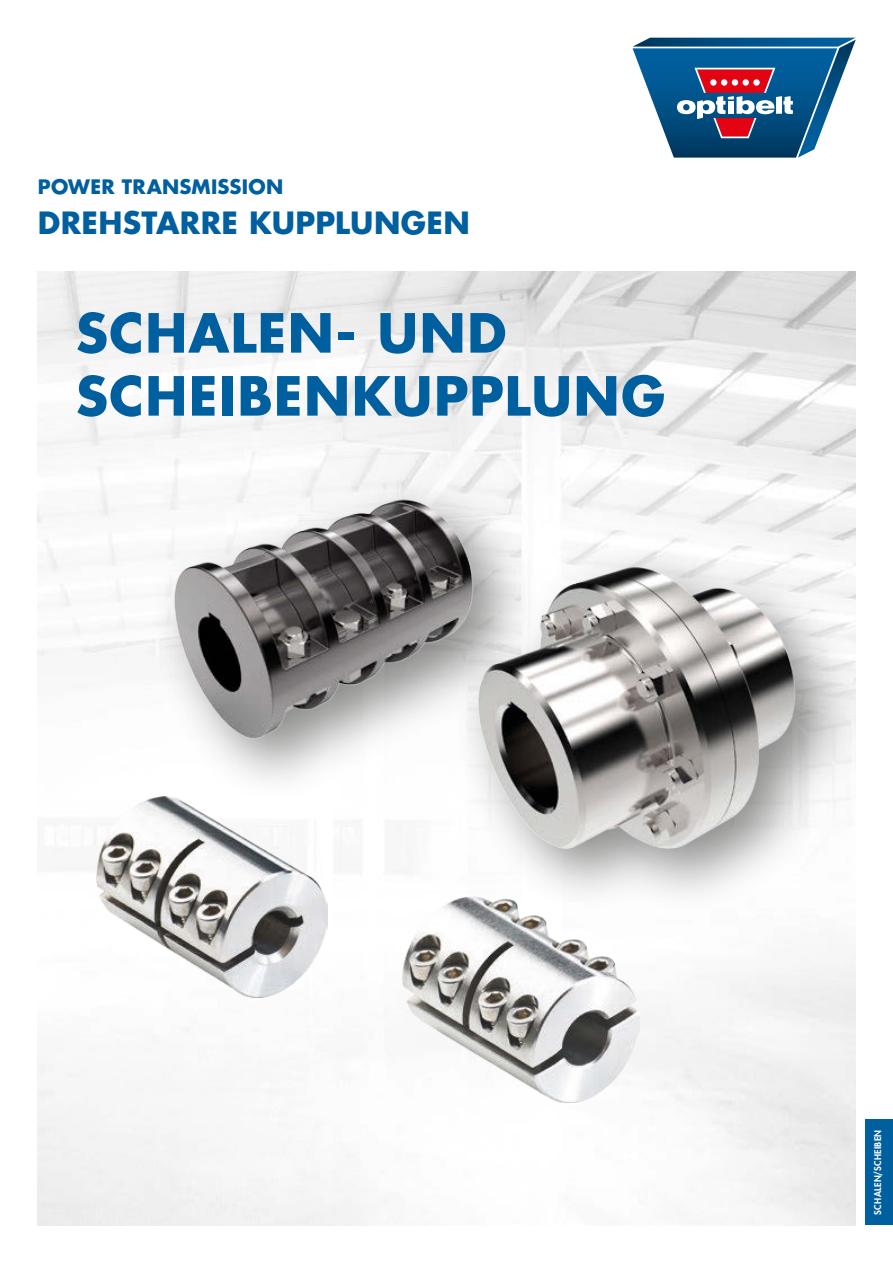
<style>
.page{position:relative;width:893px;height:1263px;background:#fff}
.page>*{position:absolute;margin:0;border:0;box-sizing:border-box;transform-origin:0 0}
.t1{font:700 52.5px/63px "Futura Com";letter-spacing:.025em;color:#005f9f}
.t2{font:700 30px "Futura Com";letter-spacing:.01em;color:#005f9f}
.t3{font:700 19.5px "Futura Com";letter-spacing:.015em;color:#005f9f}
.t4{font:800 9px "Futura Com";letter-spacing:.035em;color:#fff}
</style>
<div class="page">
<div style="left:865px;top:1119px;width:28px;height:106px;background:#005f9f"></div>
<img style="left:38px;top:271px;width:817px;height:954px">
<svg style="left:633px;top:38px;width:223px;height:120px"></svg>
<svg style="left:710px;top:79px;width:7px;height:7px"></svg>
<div style="left:721px;top:79px;width:6px;height:7px;background:#fff;border-radius:50%"></div>
<div style="left:732px;top:79px;width:6px;height:7px;background:#fff;border-radius:50%"></div>
<div style="left:742px;top:79px;width:7px;height:7px;background:#fff;border-radius:50%"></div>
<svg style="left:753px;top:79px;width:7px;height:7px"></svg>
<img style="left:96px;top:797px;width:232px;height:200px">
<img style="left:403px;top:897px;width:237px;height:205px">
<div style="left:453px;top:542px;width:408px;height:372px;background:#1d1d1b;opacity:.5"></div>
<img style="left:454px;top:523px;width:367px;height:378px">
<div style="left:150px;top:475px;width:389px;height:329px;background:#1d1d1b;opacity:.5"></div>
<img style="left:126px;top:443px;width:395px;height:329px">
<p class="t3" style="left:38px;top:172px;width:247px">POWER TRANSMISSION</p>
<p class="t2" style="left:38px;top:199px;width:434px">DREHSTARRE KUPPLUNGEN</p>
<p class="t1" style="left:76px;top:300px;width:591px">SCHALEN- UND<br>SCHEIBENKUPPLUNG</p>
<p class="t4" style="left:871px;top:1214px;width:86px;rotate:-90deg">SCHALEN/SCHEIBEN</p>
</div>
